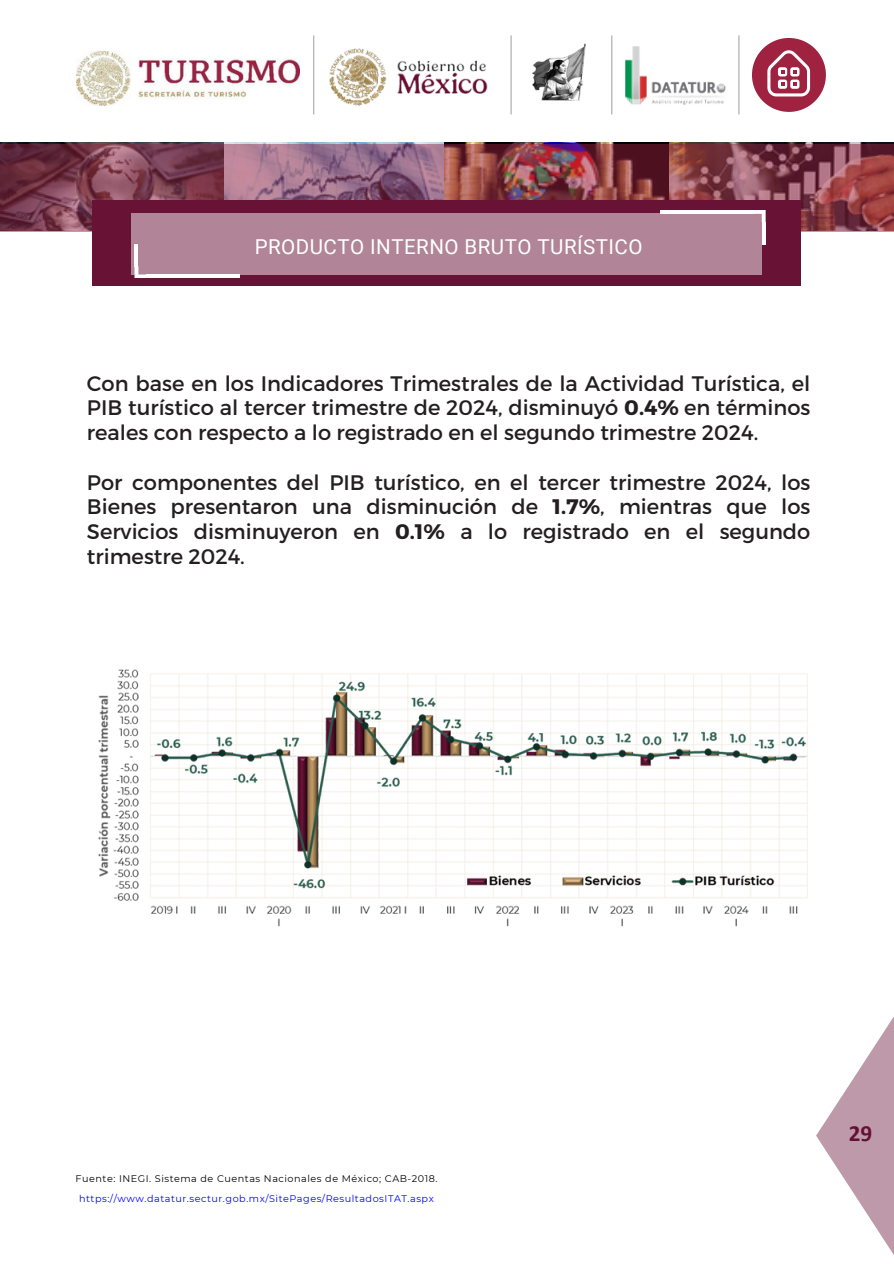
<style>
.page{position:relative;width:894px;height:1264px;background:#fff}
.page>*{position:absolute;margin:0;border:0;box-sizing:border-box;transform-origin:0 0}
.t1{font:700 23.1px "Calibri";color:#621132}
.t2{font:21px/24.8px "Montserrat";color:#231f20;text-align:justify}
.t3{font:20.55px "Roboto";letter-spacing:.025em;color:#fff}
.t4{font:9.6px "Montserrat";letter-spacing:.055em;color:#00f}
.t5{font:9.6px "Montserrat";letter-spacing:.055em;color:#000}
.s1{font-weight:700}
</style>
<div class="page">
<img style="left:0;top:144px;width:893px;height:88px">
<svg style="left:816px;top:1018px;width:77px;height:236px"></svg>
<div style="left:93px;top:200px;width:707px;height:85px;background:#681236"></div>
<hr style="left:146px;top:274px;width:94px;height:4px;background:#fff">
<svg style="left:134px;top:275px;width:12px;height:3px"></svg>
<hr style="left:761px;top:222px;width:4px;height:22px;background:#fff">
<hr style="left:660px;top:210px;width:93px;height:4px;background:#fff">
<svg style="left:753px;top:210px;width:12px;height:12px"></svg>
<div style="left:131px;top:213px;width:631px;height:62px;background:#b18597"></div>
<img style="left:77px;top:52px;width:223px;height:54px">
<img style="left:625px;top:46px;width:100px;height:59px">
<img style="left:329px;top:48px;width:159px;height:58px">
<img style="left:532px;top:43px;width:54px;height:58px">
<hr style="left:313px;top:35px;width:1px;height:79px;background:#a7a8a9">
<hr style="left:510px;top:35px;width:1px;height:79px;background:#a7a8a9">
<hr style="left:611px;top:35px;width:1px;height:79px;background:#a7a8a9">
<hr style="left:738px;top:35px;width:1px;height:79px;background:#a7a8a9">
<svg style="left:752px;top:38px;width:73px;height:74px"></svg>
<img style="left:98px;top:669px;width:710px;height:258px">
<p class="t3" style="left:255px;top:234px;width:389px">PRODUCTO INTERNO BRUTO TURÍSTICO</p>
<p class="t2" style="left:87px;top:369px;width:724px">Con base en los Indicadores Trimestrales de la Actividad Turística, el PIB turístico al tercer trimestre de 2024, disminuyó <span class="s1">0.4%</span> en términos reales con respecto a lo registrado en el segundo trimestre 2024.</p>
<p class="t2" style="left:87px;top:468px;width:724px">Por componentes del PIB turístico, en el tercer trimestre 2024, los Bienes presentaron una disminución de <span class="s1">1.7%</span>, mientras que los Servicios disminuyeron en <span class="s1">0.1%</span> a lo registrado en el segundo trimestre 2024.</p>
<p class="t5" style="left:75px;top:1172px;width:363px">Fuente: INEGI. Sistema de Cuentas Nacionales de México; CAB-2018.</p>
<p class="t4" style="left:79px;top:1192px;width:356px">https://www.datatur.sectur.gob.mx/SitePages/ResultadosITAT.aspx</p>
<p class="t1" style="left:848px;top:1123px;width:25px">29</p>
</div>
